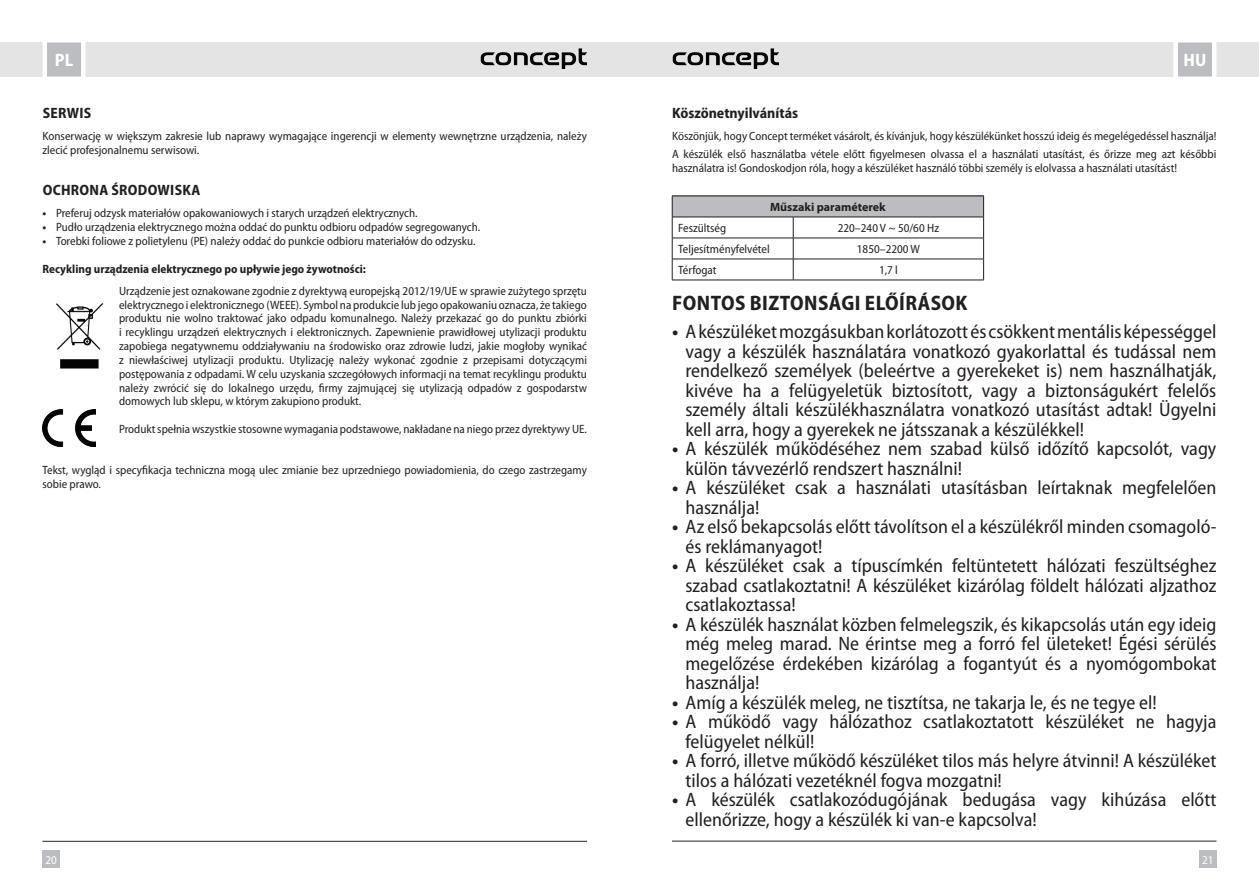
<style>
.page{position:relative;width:1259px;height:893px;background:#fff}
.page>*{position:absolute;margin:0;border:0;box-sizing:border-box;transform-origin:0 0}
.t1{font:700 semi-condensed 21px "Myriad Pro";letter-spacing:.02em;color:#231f20}
.t2{font:semi-condensed 19.5px/19.5px "Myriad Pro";color:#231f20}
.t3{font:700 semi-condensed 18px "Myriad Pro";color:#fff}
.t4{font:700 semi-condensed 15px "Myriad Pro";letter-spacing:.015em;color:#231f20}
.t5{font:semi-condensed 12px/13.8px "Myriad Pro";color:#231f20}
.t6{font:700 semi-condensed 12px "Myriad Pro";color:#231f20}
.t7{font:700 12px "Myriad Pro";color:#231f20}
.t8{font:semi-condensed 12px "Myriad Pro";color:#fff}
.s1{font-weight:700}
</style>
<div class="page">
<div style="left:629px;top:43px;width:630px;height:34px;background:#e4e4e4"></div>
<div style="left:1199px;top:850px;width:17px;height:17px;background:#bcbdc0"></div>
<svg style="left:1171px;top:42px;width:47px;height:35px;background:#cdced0"></svg>
<hr style="left:672px;top:841px;width:544px;height:1px;background:#231f20">
<img style="left:672px;top:48px;width:106px;height:21px">
<div style="left:0;top:43px;width:629px;height:34px;background:#e4e4e4"></div>
<div style="left:43px;top:850px;width:17px;height:17px;background:#bcbdc0"></div>
<svg style="left:40px;top:42px;width:48px;height:35px;background:#ceced0"></svg>
<hr style="left:43px;top:841px;width:544px;height:1px;background:#231f20">
<img style="left:480px;top:48px;width:107px;height:21px">
<img style="left:43px;top:409px;width:53px;height:37px">
<img style="left:56px;top:303px;width:48px;height:66px">
<div style="left:672px;top:196px;width:311px;height:21px;background:#bcbdc0"></div>
<hr style="left:672px;top:196px;width:121px;height:1px;background:#231f20">
<hr style="left:793px;top:196px;width:190px;height:1px;background:#231f20">
<hr style="left:672px;top:217px;width:121px;height:1px;background:#231f20">
<hr style="left:793px;top:217px;width:190px;height:1px;background:#231f20">
<hr style="left:672px;top:238px;width:121px;height:1px;background:#231f20">
<hr style="left:793px;top:238px;width:190px;height:1px;background:#231f20">
<hr style="left:672px;top:259px;width:121px;height:1px;background:#231f20">
<svg style="left:672px;top:196px;width:1px;height:84px"></svg>
<hr style="left:793px;top:259px;width:190px;height:1px;background:#231f20">
<svg style="left:793px;top:217px;width:1px;height:63px"></svg>
<svg style="left:983px;top:196px;width:1px;height:84px"></svg>
<hr style="left:672px;top:280px;width:121px;height:1px;background:#231f20">
<hr style="left:793px;top:280px;width:190px;height:1px;background:#231f20">
<h3 class="t3" style="left:55px;top:50px;width:20px">PL</h3>
<h3 class="t3" style="left:1183px;top:50px;width:24px">HU</h3>
<p class="t4" style="left:43px;top:104px;width:50px">SERWIS</p>
<p class="t5" style="left:43px;top:129px;width:546px">Konserwację w większym zakresie lub naprawy wymagające ingerencji w elementy wewnętrzne urządzenia, należy zlecić profesjonalnemu serwisowi.</p>
<p class="t4" style="left:43px;top:182px;width:159px">OCHRONA ŚRODOWISKA</p>
<p class="t5" style="left:43px;top:207px;width:377px"><span class="s1">•</span> Preferuj odzysk materiałów opakowaniowych i starych urządzeń elektrycznych.</p>
<p class="t5" style="left:43px;top:221px;width:439px"><span class="s1">•</span> Pudło urządzenia elektrycznego można oddać do punktu odbioru odpadów segregowanych.</p>
<p class="t5" style="left:43px;top:234px;width:434px"><span class="s1">•</span> Torebki foliowe z polietylenu (PE) należy oddać do punkcie odbioru materiałów do odzysku.</p>
<p class="t6" style="left:43px;top:262px;width:325px">Recykling urządzenia elektrycznego po upływie jego żywotności:</p>
<p class="t5" style="left:119px;top:284px;width:469px;text-align:justify">Urządzenie jest oznakowane zgodnie z dyrektywą europejską 2012/19/UE w sprawie zużytego sprzętu elektrycznego i elektronicznego (WEEE). Symbol na produkcie lub jego opakowaniu oznacza, że takiego produktu nie wolno traktować jako odpadu komunalnego. Należy przekazać go do punktu zbiórki i recyklingu urządzeń elektrycznych i elektronicznych. Zapewnienie prawidłowej utylizacji produktu zapobiega negatywnemu oddziaływaniu na środowisko oraz zdrowie ludzi, jakie mogłoby wynikać z niewłaściwej utylizacji produktu. Utylizację należy wykonać zgodnie z przepisami dotyczącymi postępowania z odpadami. W celu uzyskania szczegółowych informacji na temat recyklingu produktu należy zwrócić się do lokalnego urzędu, fi rmy zajmującej się utylizacją odpadów z gospodarstw domowych lub sklepu, w którym zakupiono produkt.</p>
<p class="t5" style="left:119px;top:422px;width:469px">Produkt spełnia wszystkie stosowne wymagania podstawowe, nakładane na niego przez dyrektywy UE.</p>
<p class="t5" style="left:43px;top:464px;width:546px">Tekst, wygląd i specyfi kacja techniczna mogą ulec zmianie bez uprzedniego powiadomienia, do czego zastrzegamy sobie prawo.</p>
<p class="t4" style="left:672px;top:104px;width:128px">Köszönetnyilvánítás</p>
<p class="t5" style="left:672px;top:127px;width:546px;line-height:18px">Köszönjük, hogy Concept terméket vásárolt, és kívánjuk, hogy készülékünket hosszú ideig és megelégedéssel használja!<br>A készülék első használatba vétele előtt figyelmesen olvassa el a használati utasítást, és őrizze meg azt későbbi</p>
<p class="t5" style="left:672px;top:161px;width:506px">használatra is! Gondoskodjon róla, hogy a készüléket használó többi személy is elolvassa a használati utasítást!</p>
<p class="t7" style="left:770px;top:200px;width:117px">Műszaki paraméterek</p>
<p class="t5" style="left:678px;top:221px;width:50px">Feszültség</p>
<p class="t5" style="left:838px;top:221px;width:103px">220–240 V ~ 50/60 Hz</p>
<p class="t5" style="left:678px;top:242px;width:93px">Teljesítményfelvétel</p>
<p class="t5" style="left:857px;top:242px;width:64px">1850–2200 W</p>
<p class="t5" style="left:678px;top:263px;width:40px">Térfogat</p>
<p class="t5" style="left:879px;top:263px;width:20px">1,7 l</p>
<h1 class="t1" style="left:672px;top:291px;width:297px">FONTOS BIZTONSÁGI ELŐÍRÁSOK</h1>
<p class="t2" style="left:685px;top:322px;width:532px;text-align:justify;text-indent:-13px"><span class="s1">•</span> A készüléket mozgásukban korlátozott és csökkent mentális képességgel vagy a készülék használatára vonatkozó gyakorlattal és tudással nem rendelkező személyek (beleértve a gyerekeket is) nem használhatják, kivéve ha a felügyeletük biztosított, vagy a biztonságukért felelős személy általi készülékhasználatra vonatkozó utasítást adtak! Ügyelni kell arra, hogy a gyerekek ne játsszanak a készülékkel!</p>
<h2 class="t2" style="left:685px;top:439px;width:532px;text-indent:-13px"><span class="s1">•</span> A készülék működéséhez nem szabad külső időzítő kapcsolót, vagy külön távvezérlő rendszert használni!</h2>
<h2 class="t2" style="left:685px;top:478px;width:532px;text-indent:-13px"><span class="s1">•</span> A készüléket csak a használati utasításban leírtaknak megfelelően használja!</h2>
<h2 class="t2" style="left:685px;top:517px;width:532px;text-indent:-13px"><span class="s1">•</span> Az első bekapcsolás előtt távolítson el a készülékről minden csomagoló&shy;és reklámanyagot!</h2>
<h2 class="t2" style="left:685px;top:556px;width:532px;text-align:justify;text-indent:-13px"><span class="s1">•</span> A készüléket csak a típuscímkén feltüntetett hálózati feszültséghez szabad csatlakoztatni! A készüléket kizárólag földelt hálózati aljzathoz csatlakoztassa!</h2>
<h2 class="t2" style="left:685px;top:615px;width:532px;text-align:justify;text-indent:-13px"><span class="s1">•</span> A készülék használat közben felmelegszik, és kikapcsolás után egy ideig még meleg marad. Ne érintse meg a forró fel ületeket! Égési sérülés megelőzése érdekében kizárólag a fogantyút és a nyomógombokat használja!</h2>
<h2 class="t2" style="left:672px;top:693px;width:486px"><span class="s1">•</span> Amíg a készülék meleg, ne tisztítsa, ne takarja le, és ne tegye el!</h2>
<h2 class="t2" style="left:685px;top:712px;width:532px;text-indent:-13px"><span class="s1">•</span> A működő vagy hálózathoz csatlakoztatott készüléket ne hagyja felügyelet nélkül!</h2>
<h2 class="t2" style="left:685px;top:751px;width:532px;text-indent:-13px"><span class="s1">•</span> A forró, illetve működő készüléket tilos más helyre átvinni! A készüléket tilos a hálózati vezetéknél fogva mozgatni!</h2>
<h2 class="t2" style="left:685px;top:790px;width:532px;text-indent:-13px"><span class="s1">•</span> A készülék csatlakozódugójának bedugása vagy kihúzása előtt ellenőrizze, hogy a készülék ki van-e kapcsolva!</h2>
<p class="t8" style="left:45px;top:853px;width:13px">20</p>
<p class="t8" style="left:1202px;top:853px;width:13px">21</p>
</div>
